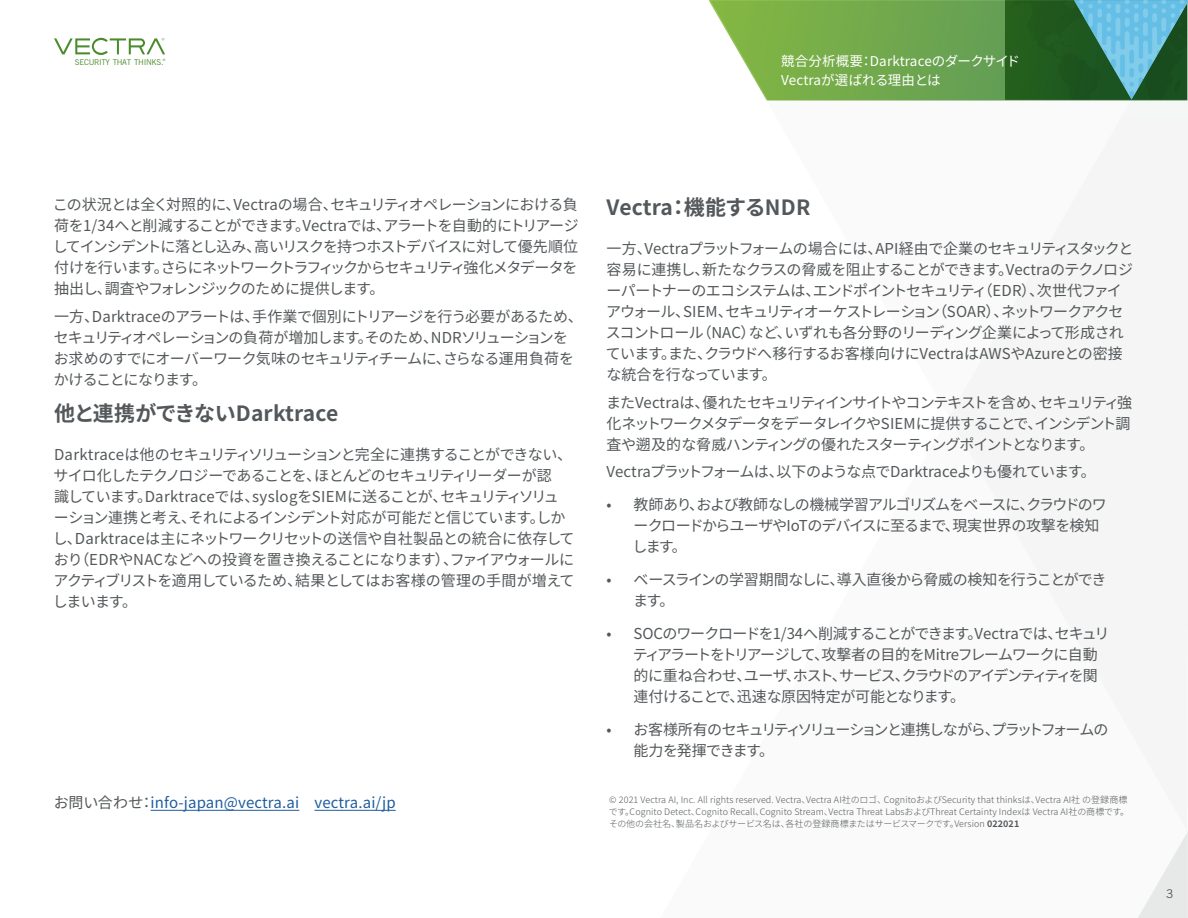
<style>
.page{position:relative;width:1188px;height:918px;background:#fff}
.page>*{position:absolute;margin:0;border:0;box-sizing:border-box;transform-origin:0 0}
.t1{font:700 21px "Noto Sans JP";letter-spacing:-.005em;color:#54585a}
.t2{font:15px/21px "Noto Sans JP";letter-spacing:-.055em;color:#54585a}
.t3{font:15px/21px "Noto Sans JP";letter-spacing:-.075em;color:#54585a}
.t4{font:15px/21px "Noto Sans JP";letter-spacing:-.095em;color:#54585a}
.t5{font:15px "Noto Sans JP";letter-spacing:.01em;color:#205d9e}
.t6{font:13.5px/19.5px "Noto Sans JP";letter-spacing:-.005em;color:#fff}
.t7{font:12px "Trade Gothic LT Std";color:#54585a}
.t8{font:300 9px/12px "Noto Sans JP";letter-spacing:.01em;color:#54585a}
.t9{font:7.95px "Trade Gothic LT Std";letter-spacing:-.04em;color:#4a8b2c}
.t10{font:3.3px "Trade Gothic LT Std";color:#4a8b2c}
.s1{color:#54585a}
.s2{font-weight:700}
</style>
<div class="page">
<svg style="left:710px;top:0;width:296px;height:100px;background:#7fb15c"></svg>
<svg style="left:1006px;top:0;width:181px;height:100px;background:#38795e"></svg>
<svg style="left:1138px;top:833px;width:49px;height:85px"></svg>
<svg style="left:54px;top:38px;width:111px;height:17px"></svg>
<hr style="left:151px;top:810px;width:148px;height:1px;background:#205d9e">
<hr style="left:314px;top:810px;width:82px;height:1px;background:#205d9e">
<p class="t9" style="left:75px;top:57px;width:90px">SECURITY THAT THINKS.</p>
<p class="t10" style="left:163px;top:58px;width:4px">®</p>
<p class="t6" style="left:781px;top:51px;width:240px">競合分析概要：Darktraceのダークサイド<br>Vectraが選ばれる理由とは</p>
<p class="t2" style="left:53px;top:194px;width:528px;text-align:justify">この状況とは全く対照的に、Vectraの場合、セキュリティオペレーションにおける負荷を1/34へと削減することができます。Vectraでは、アラートを自動的にトリアージしてインシデントに落とし込み、高いリスクを持つホストデバイスに対して優先順位付けを行います。さらにネットワークトラフィックからセキュリティ強化メタデータを抽出し、調査やフォレンジックのために提供します。</p>
<p class="t2" style="left:54px;top:306px;width:531px">一方、Darktraceのアラートは、手作業で個別にトリアージを行う必要があるため、セキュリティオペレーションの負荷が増加します。そのため、NDRソリューションをお求めのすでにオーバーワーク気味のセキュリティチームに、さらなる運用負荷をかけることになります。</p>
<h1 class="t1" style="left:54px;top:401px;width:286px">他と連携ができないDarktrace</h1>
<p class="t2" style="left:53px;top:444px;width:523px">Darktraceは他のセキュリティソリューションと完全に連携することができない、サイロ化したテクノロジーであることを、ほとんどのセキュリティリーダーが認<br>識しています。Darktraceでは、syslogをSIEMに送ることが、セキュリティソリューション連携と考え、それによるインシデント対応が可能だと信じています。しかし、Darktraceは主にネットワークリセットの送信や自社製品との統合に依存しており（EDRやNACなどへの投資を置き換えることになります）、ファイアウォールにアクティブリストを適用しているため、結果としてはお客様の管理の手間が増えてしまいます。</p>
<p class="t5" style="left:54px;top:794px;width:344px"><span class="s1">お問い合わせ：</span>info-japan@vectra.ai vectra.ai/jp</p>
<h1 class="t1" style="left:607px;top:195px;width:205px">Vectra：機能するNDR</h1>
<p class="t2" style="left:606px;top:238px;width:529px">一方、Vectraプラットフォームの場合には、API経由で企業のセキュリティスタックと容易に連携し、新たなクラスの脅威を阻止することができます。Vectraのテクノロジーパートナーのエコシステムは、エンドポイントセキュリティ（EDR）、次世代ファイアウォール、SIEM、セキュリティオーケストレーション（SOAR）、ネットワークアクセスコントロール（NAC）など、いずれも各分野のリーディング企業によって形成されています。また、クラウドへ移行するお客様向けにVectraはAWSやAzureとの密接な統合を行なっています。</p>
<p class="t2" style="left:606px;top:392px;width:528px">またVectraは、優れたセキュリティインサイトやコンテキストを含め、セキュリティ強化ネットワークメタデータをデータレイクやSIEMに提供することで、インシデント調査や遡及的な脅威ハンティングの優れたスターティングポイントとなります。</p>
<p class="t2" style="left:607px;top:462px;width:491px">Vectraプラットフォームは、以下のような点でDarktraceよりも優れています。</p>
<p class="t2" style="left:632px;top:495px;width:476px;text-indent:-26px">• 教師あり、および教師なしの機械学習アルゴリズムをベースに、クラウドのワークロードからユーザやIoTのデバイスに至るまで、現実世界の攻撃を検知します。</p>
<p class="t2" style="left:633px;top:570px;width:475px;text-indent:-27px">• ベースラインの学習期間なしに、導入直後から脅威の検知を行うことができます。</p>
<p class="t3" style="left:633px;top:624px;width:478px;text-indent:-26px">• SOCのワークロードを1/34へ削減することができます。Vectraでは、セキュリティアラートをトリアージして、攻撃者の目的をMitreフレームワークに自動的に重ね合わせ、ユーザ、ホスト、サービス、クラウドのアイデンティティを関連付けることで、迅速な原因特定が可能となります。</p>
<p class="t4" style="left:634px;top:720px;width:476px;text-indent:-27px">• お客様所有のセキュリティソリューションと連携しながら、プラットフォームの能力を発揮できます。</p>
<p class="t8" style="left:609px;top:794px;width:522px">© 2021 Vectra AI, Inc. All rights reserved. Vectra、Vectra AI社のロゴ、CognitoおよびSecurity that thinksは、Vectra AI社 の登録商標です。Cognito Detect、Cognito Recall、Cognito Stream、Vectra Threat LabsおよびThreat Certainty Indexは Vectra AI社の商標です。その他の会社名、製品名およびサービス名は、各社の登録商標またはサービスマークです。Version <span class="s2">022021</span></p>
<p class="t7" style="left:1166px;top:886px;width:9px">3</p>
</div>
